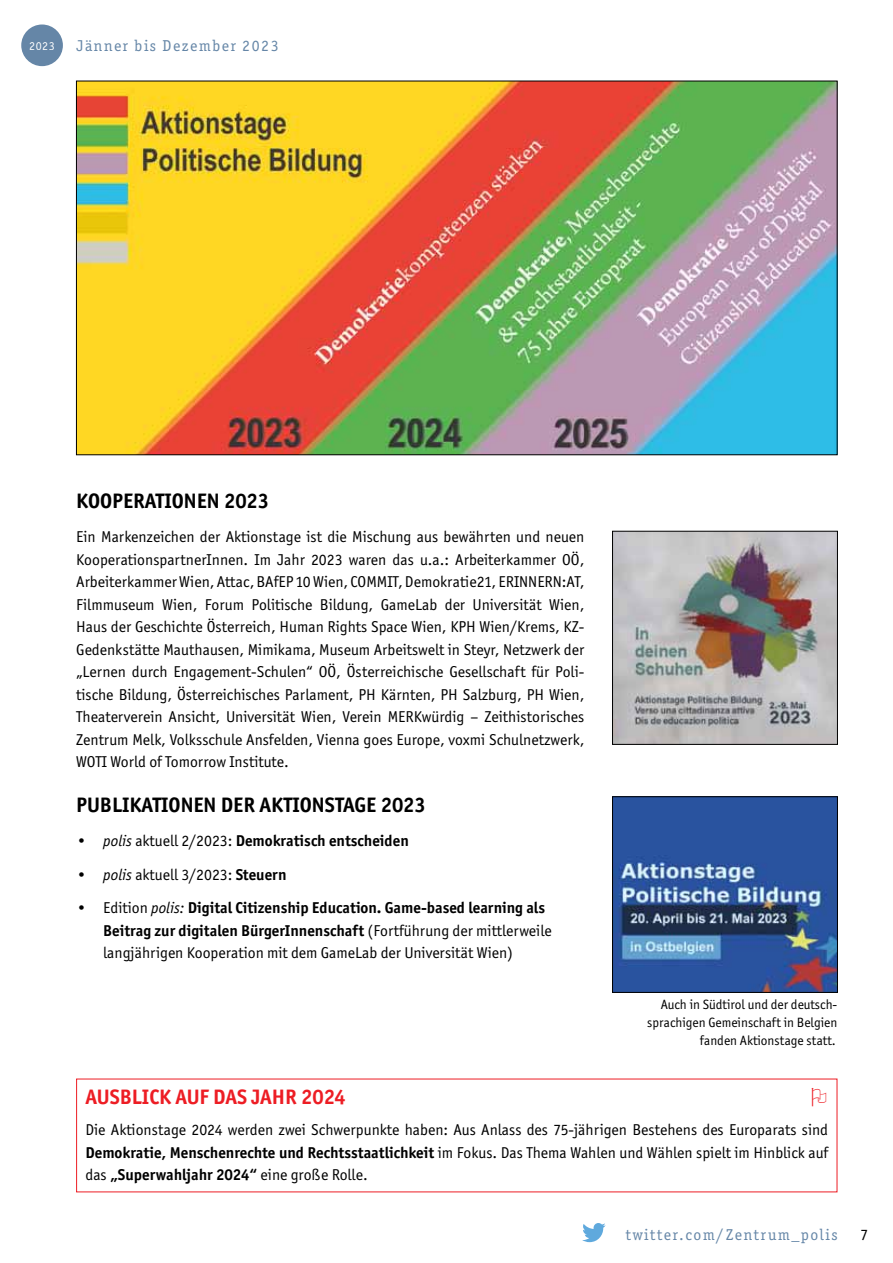
<style>
.page{position:relative;width:893px;height:1263px;background:#fff}
.page>*{position:absolute;margin:0;border:0;box-sizing:border-box;transform-origin:0 0}
.t1{font:700 21px "Officina San ITC";color:#000}
.t2{font:700 21px "Officina San ITC";color:#ed1d24}
.t3{font:15.75px/22.5px "Officina San ITC";color:#000;text-align:justify}
.t4{font:15.75px "Officina Ser ITC";letter-spacing:.1em;color:#6586a7}
.t5{font:700 15.75px "Officina San ITC";color:#000}
.t6{font:15.75px "Officina Ser ITC";color:#000}
.t7{font:13.5px/18px "Officina San ITC";color:#000;text-align:right}
.t8{font:12px "Officina Ser ITC";color:#fff}
.s1{font-weight:400;font-style:italic}
.s2{font-weight:400}
.s3{font-style:italic}
.s4{font-weight:700}
</style>
<div class="page">
<img style="left:614px;top:533px;width:222px;height:210px">
<div style="left:612px;top:531px;width:226px;height:214px;border:1px solid #000"></div>
<img style="left:78px;top:83px;width:757px;height:370px">
<img style="left:614px;top:798px;width:222px;height:193px">
<div style="left:612px;top:796px;width:226px;height:197px;border:1px solid #000"></div>
<div style="left:22px;top:25px;width:40px;height:40px;background:#6586a7;border-radius:50%"></div>
<div style="left:21px;top:25px;width:42px;height:41px;border:2px solid #6586a7;border-radius:50%"></div>
<svg style="left:582px;top:1223px;width:24px;height:19px"></svg>
<p class="t8" style="left:29px;top:39px;width:27px">2023</p>
<p class="t4" style="left:77px;top:37px;width:203px">Jänner bis Dezember 2023</p>
<h1 class="t1" style="left:76px;top:488px;width:194px">Kooperationen 2023</h1>
<p class="t3" style="left:76px;top:525px;width:510px">Ein Markenzeichen der Aktionstage ist die Mischung aus bewährten und neuen KooperationspartnerInnen. Im Jahr 2023 waren das u.a.: Arbeiterkammer OÖ, Arbeiterkammer Wien, Attac, BAfEP 10 Wien, COMMIT, Demokratie21, ERINNERN:AT, Filmmuseum Wien, Forum Politische Bildung, GameLab der Universität Wien, Haus der Geschichte Österreich, Human Rights Space Wien, KPH Wien/Krems, KZ-Gedenkstätte Mauthausen, Mimikama, Museum Arbeitswelt in Steyr, Netzwerk der „Lernen durch Engagement-Schulen“ OÖ, Österreichische Gesellschaft für Poli&shy;tische Bildung, Österreichisches Parlament, PH Kärnten, PH Salzburg, PH Wien, Theaterverein Ansicht, Universität Wien, Verein MERKwürdig – Zeithistorisches Zentrum Melk, Volksschule Ansfelden, Vienna goes Europe, voxmi Schulnetzwerk, WOTI World of Tomorrow Institute.</p>
<h1 class="t1" style="left:76px;top:792px;width:351px">Publikationen der Aktionstage 2023</h1>
<p class="t5" style="left:76px;top:831px;width:334px"><span class="s1">• polis</span> <span class="s2">aktuell 2/2023:</span> Demokratisch entscheiden</p>
<p class="t3" style="left:76px;top:863px;width:212px"><span class="s3">• polis</span> aktuell 3/2023: <span class="s4">Steuern</span></p>
<p class="t3" style="left:103px;top:897px;width:450px;text-align:left;text-indent:-27px">• Edition <span class="s3">polis:</span> <span class="s4">Digital Citizenship Education. Game-based learning als<br>Beitrag zur digitalen BürgerInnenschaft</span> (Fortführung der mittlerweile langjährigen Kooperation mit dem GameLab der Universität Wien)</p>
<p class="t7" style="left:647px;top:995px;width:191px">Auch in Südtirol und der deutsch&shy;sprachigen Gemeinschaft in Belgien fanden Aktionstage statt.</p>
<h1 class="t2" style="left:85px;top:1084px;width:262px">Ausblick auf das Jahr 2024</h1>
<p class="t3" style="left:85px;top:1119px;width:744px">Die Aktionstage 2024 werden zwei Schwerpunkte haben: Aus Anlass des 75-jährigen Bestehens des Europarats sind <span class="s4">Demokratie, Menschenrechte und Rechtsstaatlichkeit</span> im Fokus. Das Thema Wahlen und Wählen spielt im Hinblick auf das <span class="s4">„Superwahljahr 2024“</span> eine große Rolle.</p>
<p class="t4" style="left:626px;top:1225px;width:213px">twitter.com/Zentrum_polis</p>
<p class="t6" style="left:860px;top:1225px;width:9px">7</p>
</div>
